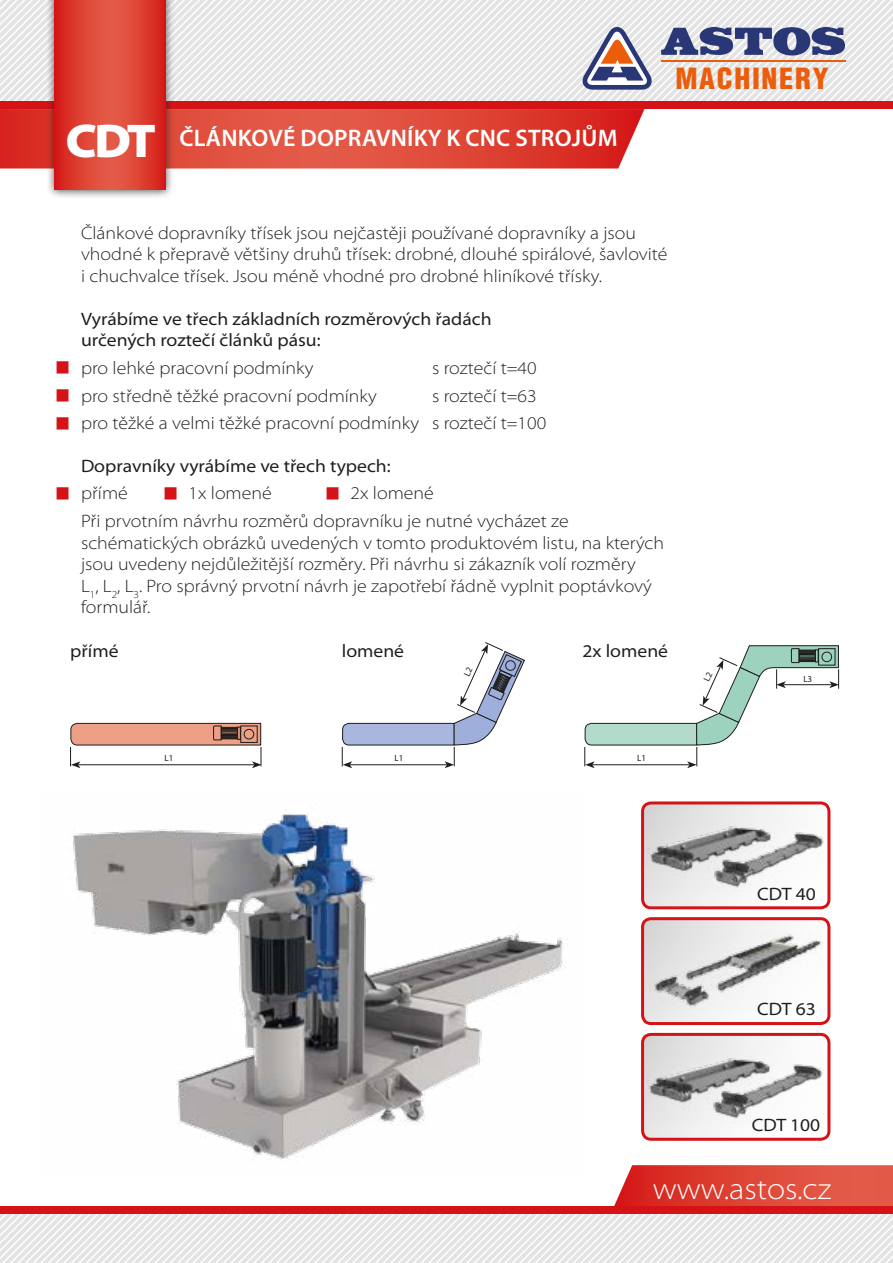
<style>
.page{position:relative;width:893px;height:1263px;background:#fff}
.page>*{position:absolute;margin:0;border:0;box-sizing:border-box;transform-origin:0 0}
.t1{font:300 semi-expanded 30.45px "Myriad Pro";color:#fff}
.t2{font:28.5px "Switzerland Cond Black CE";letter-spacing:.06em;color:#eb5d0b}
.t3{font:600 24px "Myriad Pro";letter-spacing:.01em;color:#fff}
.t4{font:300 semi-expanded 18px/21.6px "Myriad Pro";color:#1d1d1b}
.t5{font:semi-expanded 18px/21.6px "Myriad Pro";color:#1d1d1b}
.t6{font:9px "Myriad Pro";color:#1d1d1b}
.s1{font-weight:900;font-stretch:semi-expanded;font-size:47.55px}
.s2{font-family:"Minion Pro";font-weight:400;font-stretch:normal;font-size:42px;color:#d51317}
</style>
<div class="page">
<img style="left:73px;top:810px;width:493px;height:349px">
<div style="left:0;top:102px;width:893px;height:7px;background:#d51317"></div>
<svg style="left:0;top:109px;width:644px;height:59px;background:#de483b"></svg>
<div style="left:47px;top:0;width:127px;height:199px;background:#1d1d1b;opacity:.75"></div>
<svg style="left:55px;top:102px;width:111px;height:88px;background:#dd4033"></svg>
<svg style="left:0;top:1165px;width:893px;height:98px"></svg>
<svg style="left:0;top:0;width:893px;height:102px"></svg>
<hr style="left:661px;top:60px;width:184px;height:1px;background:#eb5d0b">
<svg style="left:70px;top:723px;width:192px;height:45px"></svg>
<div style="left:0;top:1206px;width:893px;height:8px;background:#d51317"></div>
<svg style="left:342px;top:642px;width:183px;height:479px"></svg>
<svg style="left:584px;top:645px;width:255px;height:495px"></svg>
<h3 class="t3" style="left:65px;top:123px;width:554px"><span class="s1">CDT</span> ČLÁNKOVÉ DOPRAVNÍKY K CNC STROJŮM</h3>
<h2 class="t2" style="left:675px;top:61px;width:155px">MACHINERY</h2>
<p class="t4" style="left:81px;top:222px;width:588px">Článkové dopravníky třísek jsou nejčastěji používané dopravníky a jsou vhodné k přepravě většiny druhů třísek: drobné, dlouhé spirálové, šavlovité i chuchvalce třísek. Jsou méně vhodné pro drobné hliníkové třísky.</p>
<p class="t5" style="left:81px;top:307px;width:412px">Vyrábíme ve třech základních rozměrových řadách určených roztečí článků pásu:</p>
<p class="t4" style="left:54px;top:357px;width:261px"><span class="s2">■</span> pro lehké pracovní podmínky</p>
<p class="t4" style="left:432px;top:357px;width:106px">s roztečí t=40</p>
<p class="t4" style="left:54px;top:384px;width:324px"><span class="s2">■</span> pro středně těžké pracovní podmínky</p>
<p class="t4" style="left:432px;top:384px;width:106px">s roztečí t=63</p>
<p class="t4" style="left:54px;top:412px;width:494px"><span class="s2">■</span> pro těžké a velmi těžké pracovní podmínky s roztečí t=100</p>
<p class="t5" style="left:81px;top:454px;width:311px">Dopravníky vyrábíme ve třech typech:</p>
<p class="t4" style="left:54px;top:482px;width:75px"><span class="s2">■</span> přímé</p>
<p class="t4" style="left:162px;top:482px;width:111px"><span class="s2">■</span> 1x lomené</p>
<p class="t4" style="left:81px;top:479px;width:489px;line-height:27.6px;text-indent:243px"><span class="s2">■</span> 2x lomené<br>Při prvotním návrhu rozměrů dopravníku je nutné vycházet ze</p>
<p class="t4" style="left:81px;top:531px;width:585px">schématických obrázků uvedených v tomto produktovém listu, na kterých jsou uvedeny nejdůležitější rozměry. Při návrhu si zákazník volí rozměry<br>L<sub>1</sub>, L<sub>2</sub>, L<sub>3</sub>. Pro správný prvotní návrh je zapotřebí řádně vyplnit poptávkový formulář.</p>
<p class="t5" style="left:70px;top:640px;width:50px">přímé</p>
<p class="t5" style="left:342px;top:640px;width:64px">lomené</p>
<p class="t5" style="left:583px;top:640px;width:87px">2x lomené</p>
<p class="t6" style="left:803px;top:673px;width:10px">L3</p>
<p class="t6" style="left:165px;top:753px;width:10px">L1</p>
<p class="t6" style="left:395px;top:753px;width:10px">L1</p>
<p class="t6" style="left:637px;top:753px;width:10px">L1</p>
<p class="t5" style="left:757px;top:882px;width:60px">CDT 40</p>
<p class="t5" style="left:757px;top:998px;width:60px">CDT 63</p>
<p class="t5" style="left:752px;top:1114px;width:70px">CDT 100</p>
<h1 class="t1" style="left:653px;top:1170px;width:180px">www.astos.cz</h1>
</div>
